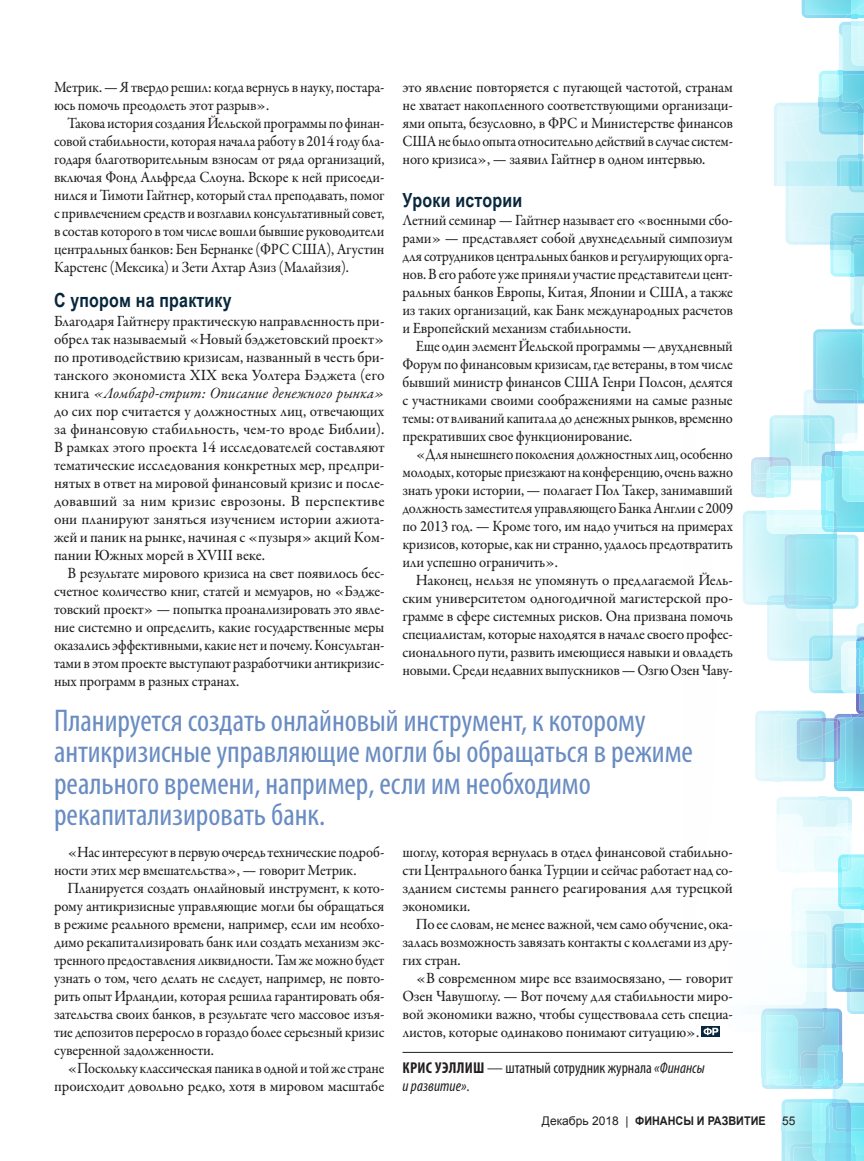
<style>
.page{position:relative;width:864px;height:1161px;background:#fff}
.page>*{position:absolute;margin:0;border:0;box-sizing:border-box;transform-origin:0 0}
.t1{font:condensed 31.5px/31.5px "Myriad Pro";color:#698cc2}
.t2{font:700 19.5px "Arial Narrow";letter-spacing:.01em;color:#08273c}
.t3{font:500 15.75px/18px "Garamond Premr Pro";letter-spacing:-.01em;color:#231f20;text-align:justify;scale:.95 1}
.t4{font:500 15.75px/18px "Garamond Premr Pro";letter-spacing:-.01em;color:#231f20;text-align:justify;scale:.93 1}
.t5{font:500 15.75px/18px "Garamond Premr Pro";letter-spacing:-.01em;color:#231f20;text-align:justify;scale:.94 1}
.t6{font:500 15.75px/18px "Garamond Premr Pro";letter-spacing:-.01em;color:#231f20;scale:.92 1}
.t7{font:500 15.75px/18px "Garamond Premr Pro";letter-spacing:-.01em;color:#231f20;text-align:justify;scale:.9 1}
.t8{font:500 15.75px/18px "Garamond Premr Pro";letter-spacing:-.01em;color:#231f20;text-align:right;scale:.91 1}
.t9{font:condensed 15.75px/18px "Myriad Pro";color:#231f20}
.t10{font:700 12px "Arial";color:#231f20;scale:.9 1}
.t11{font:12px "Arial";color:#231f20}
.s1{font-weight:400;font-style:italic}
.s2{font-weight:700}
.s3{font-style:italic}
.s4{font-weight:400}
</style>
<div class="page">
<img style="left:809px;top:684px;width:32px;height:9px">
<img style="left:856px;top:694px;width:8px;height:17px">
<img style="left:841px;top:684px;width:5px;height:9px">
<img style="left:769px;top:415px;width:22px;height:18px">
<img style="left:742px;top:497px;width:104px;height:187px">
<img style="left:751px;top:485px;width:16px;height:12px">
<img style="left:837px;top:515px;width:27px;height:12px">
<img style="left:767px;top:534px;width:29px;height:61px">
<img style="left:796px;top:538px;width:7px;height:57px">
<img style="left:784px;top:535px;width:12px;height:60px">
<img style="left:743px;top:511px;width:24px;height:94px">
<img style="left:809px;top:635px;width:37px;height:45px">
<img style="left:809px;top:621px;width:20px;height:14px">
<img style="left:767px;top:621px;width:42px;height:40px">
<img style="left:829px;top:621px;width:4px;height:14px">
<img style="left:809px;top:635px;width:24px;height:26px">
<img style="left:833px;top:577px;width:26px;height:44px">
<img style="left:833px;top:577px;width:25px;height:32px">
<img style="left:803px;top:538px;width:30px;height:57px">
<img style="left:833px;top:538px;width:4px;height:67px">
<svg style="left:767px;top:595px;width:66px;height:26px;background:#bfedf6"></svg>
<img style="left:837px;top:527px;width:27px;height:50px">
<img style="left:841px;top:642px;width:5px;height:29px">
<svg style="left:846px;top:623px;width:18px;height:71px"></svg>
<img style="left:774px;top:497px;width:24px;height:14px">
<img style="left:774px;top:485px;width:17px;height:12px">
<img style="left:774px;top:511px;width:22px;height:3px">
<img style="left:767px;top:497px;width:7px;height:14px">
<svg style="left:767px;top:494px;width:7px;height:3px"></svg>
<img style="left:767px;top:514px;width:29px;height:20px">
<svg style="left:767px;top:511px;width:7px;height:3px"></svg>
<svg style="left:796px;top:511px;width:41px;height:27px"></svg>
<img style="left:798px;top:485px;width:66px;height:30px">
<img style="left:791px;top:313px;width:73px;height:120px">
<img style="left:807px;top:390px;width:51px;height:43px">
<img style="left:813px;top:329px;width:51px;height:74px">
<img style="left:813px;top:390px;width:45px;height:13px">
<img style="left:862px;top:353px;width:2px;height:47px">
<img style="left:791px;top:313px;width:40px;height:2px">
<svg style="left:856px;top:322px;width:8px;height:31px"></svg>
<img style="left:863px;top:349px;width:1px;height:31px">
<svg style="left:751px;top:433px;width:113px;height:52px"></svg>
<svg style="left:774px;top:0;width:90px;height:313px"></svg>
<hr style="left:402px;top:1052px;width:331px;height:1px;background:#231f20">
<svg style="left:702px;top:1026px;width:2px;height:11px"></svg>
<svg style="left:704px;top:711px;width:160px;height:450px"></svg>
<p class="t6" style="left:54px;top:79px;width:361px">Метрик. — Я твердо решил: когда вернусь в науку, постара&shy;юсь помочь преодолеть этот разрыв».</p>
<p class="t7" style="left:54px;top:115px;width:369px;text-indent:14px">Такова история создания Йельской программы по финан&shy;совой стабильности, которая начала работу в 2014 году бла&shy;годаря благотворительным взносам от ряда организаций, включая Фонд Альфреда Слоуна. Вскоре к ней присоеди&shy;нился и Тимоти Гайтнер, который стал преподавать, помог с привлечением средств и возглавил консультативный совет, в состав которого в том числе вошли бывшие руководители центральных банков: Бен Бернанке (ФРС США), Агустин Карстенс (Мексика) и Зети Ахтар Азиз (Малайзия).</p>
<p class="t2" style="left:54px;top:285px;width:179px">С упором на практику</p>
<p class="t3" style="left:54px;top:313px;width:349px">Благодаря Гайтнеру практическую направленность при&shy;обрел так называемый «Новый бэджетовский проект» по противодействию кризисам, названный в честь бри&shy;танского экономиста XIX века Уолтера Бэджета (его книга <span class="s1">«Ломбард-стрит: Описание денежного рынка» </span>до сих пор считается у должностных лиц, отвечающих за финансовую стабильность, чем-то вроде Библии).<br>В рамках этого проекта 14 исследователей составляют тематические исследования конкретных мер, предпри&shy;нятых в ответ на мировой финансовый кризис и после&shy;довавший за ним кризис еврозоны. В перспективе они планируют заняться изучением истории ажиота&shy;жей и паник на рынке, начиная с «пузыря» акций Ком&shy;пании Южных морей в XVIII веке.</p>
<p class="t5" style="left:54px;top:565px;width:353px;text-indent:14px">В результате мирового кризиса на свет появилось бес&shy;счетное количество книг, статей и мемуаров, но «Бэдже&shy;товский проект» — попытка проанализировать это явле&shy;ние системно и определить, какие государственные меры оказались эффективными, какие нет и почему. Консультан&shy;тами в этом проекте выступают разработчики антикризис&shy;ных программ в разных странах.</p>
<p class="t3" style="left:402px;top:79px;width:349px">это явление повторяется с пугающей частотой, странам не хватает накопленного соответствующими организаци&shy;ями опыта, безусловно, в ФРС и Министерстве финансов США не было опыта относительно действий в случае систем&shy;ного кризиса», — заявил Гайтнер в одном интервью.</p>
<p class="t2" style="left:402px;top:185px;width:121px">Уроки истории</p>
<p class="t4" style="left:402px;top:211px;width:357px">Летний семинар — Гайтнер называет его «военными сбо&shy;рами» — представляет собой двухнедельный симпозиум для сотрудников центральных банков и регулирующих орга&shy;нов. В его работе уже приняли участие представители цент&shy;ральных банков Европы, Китая, Японии и США, а также из таких организаций, как Банк международных расчетов и Европейский механизм стабильности.</p>
<p class="t6" style="left:402px;top:337px;width:361px;text-align:justify;text-indent:14px">Еще один элемент Йельской программы — двухдневный Форум по финансовым кризисам, где ветераны, в том числе бывший министр финансов США Генри Полсон, делятся с участниками своими соображениями на самые разные темы: от вливаний капитала до денежных рынков, временно прекративших свое функционирование.</p>
<p class="t8" style="left:402px;top:445px;width:365px;text-align:justify;text-indent:14px">«Для нынешнего поколения должностных лиц, особенно молодых, которые приезжают на конференцию, очень важно знать уроки истории, — полагает Пол Такер, занимавший должность заместителя управляющего Банка Англии с 2009 по 2013 год. — Кроме того, им надо учиться на примерах кризисов, которые, как ни странно, удалось предотвратить или успешно ограничить».</p>
<p class="t3" style="left:402px;top:571px;width:349px;text-indent:14px">Наконец, нельзя не упомянуть о предлагаемой Йель&shy;ским университетом одногодичной магистерской про&shy;грамме в сфере системных рисков. Она призвана помочь специалистам, которые находятся в начале своего профес&shy;сионального пути, развить имеющиеся навыки и овладеть новыми. Среди недавних выпускников — Озгю Озен Чаву-</p>
<h1 class="t1" style="left:54px;top:705px;width:641px">Планируется создать онлайновый инструмент, к которому антикризисные управляющие могли бы обращаться в режиме реального времени, например, если им необходимо рекапитализировать банк.</h1>
<p class="t6" style="left:54px;top:843px;width:361px;text-indent:14px">«Нас интересуют в первую очередь технические подроб&shy;ности этих мер вмешательства», — говорит Метрик.</p>
<p class="t4" style="left:54px;top:879px;width:357px;text-indent:14px">Планируется создать онлайновый инструмент, к кото&shy;рому антикризисные управляющие могли бы обращаться в режиме реального времени, например, если им необхо&shy;димо рекапитализировать банк или создать механизм экс&shy;тренного предоставления ликвидности. Там же можно будет узнать о том, чего делать не следует, например, не повто&shy;рить опыт Ирландии, которая решила гарантировать обя&shy;зательства своих банков, в результате чего массовое изъя&shy;тие депозитов переросло в гораздо более серьезный кризис суверенной задолженности.</p>
<p class="t8" style="left:54px;top:1059px;width:365px">«Поскольку классическая паника в одной и той же стране происходит довольно редко, хотя в мировом масштабе</p>
<p class="t5" style="left:402px;top:843px;width:353px">шоглу, которая вернулась в отдел финансовой стабильно&shy;сти Центрального банка Турции и сейчас работает над со&shy;зданием системы раннего реагирования для турецкой экономики.</p>
<p class="t3" style="left:402px;top:915px;width:349px;text-indent:14px">По ее словам, не менее важной, чем само обучение, ока&shy;залась возможность завязать контакты с коллегами из дру&shy;гих стран.</p>
<p class="t3" style="left:402px;top:969px;width:349px;text-indent:13px">«В современном мире все взаимосвязано, — говорит Озен Чавушоглу. — Вот почему для стабильности миро&shy;вой экономики важно, чтобы существовала сеть специа&shy;листов, которые одинаково понимают ситуацию».</p>
<p class="t9" style="left:402px;top:1059px;width:304px"><span class="s2">КРИС УЭЛЛИШ</span> — штатный сотрудник журнала <span class="s3">«Финансы иразвитие»</span>.</p>
<p class="t10" style="left:542px;top:1113px;width:250px"><span class="s4">Декабрь 2018 |</span> ФИНАНСЫ И РАЗВИТИЕ</p>
<p class="t11" style="left:782px;top:1113px;width:15px">55</p>
</div>
